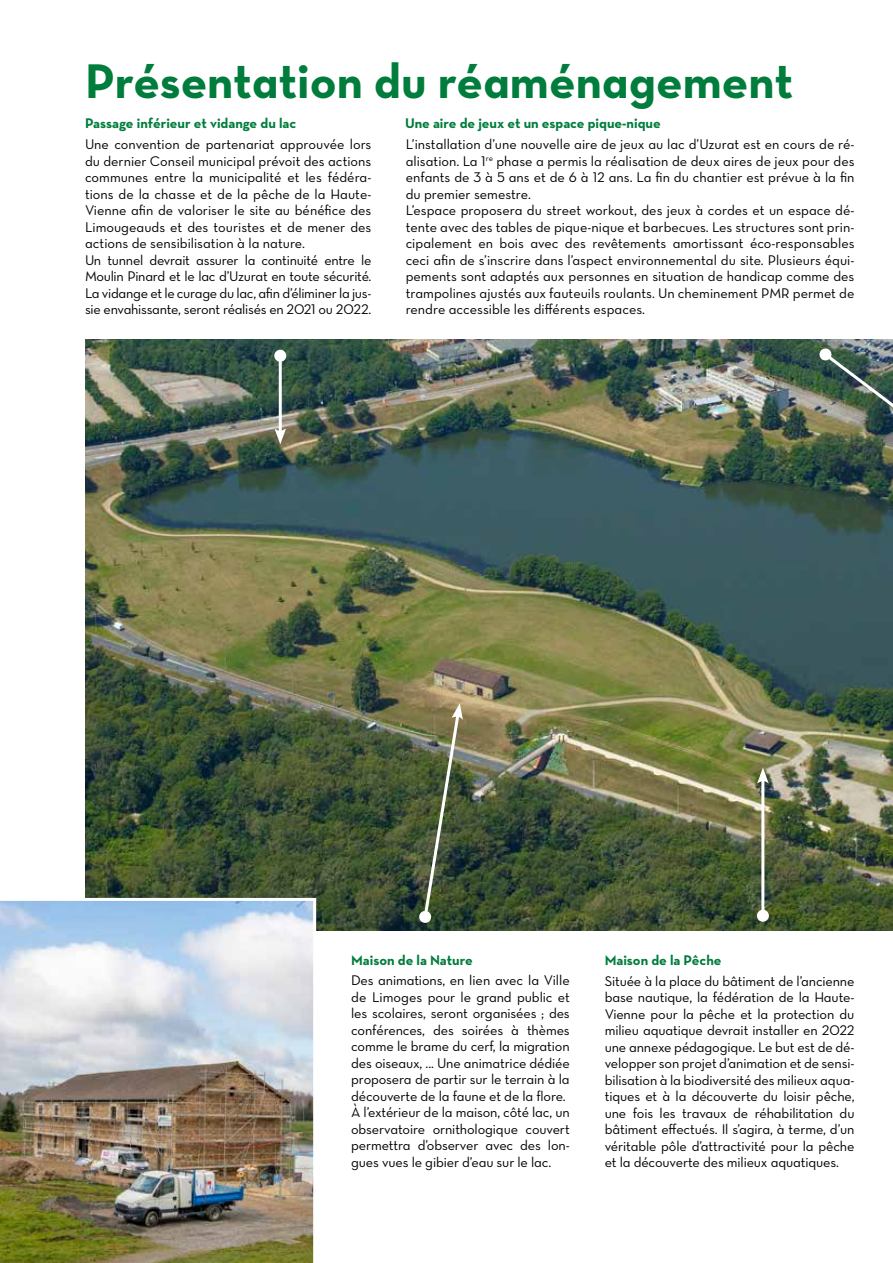
<style>
.page{position:relative;width:893px;height:1263px;background:#fff}
.page>*{position:absolute;margin:0;border:0;box-sizing:border-box;transform-origin:0 0}
.t1{font:49.5px "Neutra Text Bold Alt";color:#007d3c}
.t2{font:14.25px/16.5px "Neutra Text Book Alt";letter-spacing:-.005em;color:#000}
.t3{font:700 14.25px "Neutra Text";color:#007d3c}
</style>
<div class="page">
<img style="left:85px;top:339px;width:808px;height:591px">
<img style="left:0;top:898px;width:316px;height:365px">
<img style="left:419px;top:703px;width:44px;height:220px">
<hr style="left:761px;top:778px;width:3px;height:138px;background:#fff">
<div style="left:757px;top:910px;width:12px;height:12px;background:#fff;border-radius:50%"></div>
<svg style="left:757px;top:767px;width:12px;height:17px"></svg>
<img style="left:819px;top:348px;width:74px;height:230px">
<hr style="left:279px;top:356px;width:3px;height:78px;background:#fff">
<div style="left:274px;top:350px;width:12px;height:12px;background:#fff;border-radius:50%"></div>
<svg style="left:274px;top:428px;width:12px;height:16px"></svg>
<h1 class="t1" style="left:85px;top:51px;width:710px">Présentation du réaménagement</h1>
<p class="t3" style="left:85px;top:115px;width:213px">Passage inférieur et vidange du lac</p>
<p class="t2" style="left:85px;top:136px;width:288px">Une convention de partenariat approuvée lors du dernier Conseil municipal prévoit des actions communes entre la municipalité et les fédéra&shy;tions de la chasse et de la pêche de la Haute-Vienne afin de valoriser le site au bénéfice des Limougeauds et des touristes et de mener des actions de sensibilisation à la nature.<br>Un tunnel devrait assurer la continuité entre le Moulin Pinard et le lac d’Uzurat en toute sécurité.<br>La vidange et le curage du lac, afin d’éliminer la jus&shy;sie envahissante, seront réalisés en 2021 ou 2022.</p>
<p class="t2" style="left:406px;top:136px;width:450px">L’installation d’une nouvelle aire de jeux au lac d’Uzurat est en cours de ré&shy;alisation. La 1<sup>re</sup> phase a permis la réalisation de deux aires de jeux pour des enfants de 3 à 5 ans et de 6 à 12 ans. La fin du chantier est prévue à la fin du premier semestre.<br>L’espace proposera du street workout, des jeux à cordes et un espace dé&shy;tente avec des tables de pique-nique et barbecues. Les structures sont prin&shy;cipalement en bois avec des revêtements amortissant éco-responsables ceci afin de s’inscrire dans l’aspect environnemental du site. Plusieurs équi&shy;pements sont adaptés aux personnes en situation de handicap comme des trampolines ajustés aux fauteuils roulants. Un cheminement PMR permet de rendre accessible les différents espaces.</p>
<p class="t3" style="left:405px;top:115px;width:257px">Une aire de jeux et un espace pique-nique</p>
<p class="t3" style="left:351px;top:951px;width:123px">Maison de la Nature</p>
<p class="t2" style="left:351px;top:972px;width:220px">Des animations, en lien avec la Ville de Limoges pour le grand public et les scolaires, seront organisées ; des conférences, des soirées à thèmes comme le brame du cerf, la migration des oiseaux, ... Une animatrice dédiée proposera de partir sur le terrain à la découverte de la faune et de la flore.<br>À l’extérieur de la maison, côté lac, un observatoire ornithologique couvert permettra d’observer avec des lon&shy;gues vues le gibier d’eau sur le lac.</p>
<p class="t3" style="left:605px;top:951px;width:118px">Maison de la Pêche</p>
<p class="t2" style="left:605px;top:972px;width:251px;text-align:justify">Située à la place du bâtiment de l’ancienne base nautique, la fédération de la Haute-Vienne pour la pêche et la protection du milieu aquatique devrait installer en 2022 une annexe pédagogique. Le but est de dé&shy;velopper son projet d’animation et de sensi&shy;bilisation à la biodiversité des milieux aqua&shy;tiques et à la découverte du loisir pêche, une fois les travaux de réhabilitation du bâtiment effectués. Il s’agira, à terme, d’un véritable pôle d’attractivité pour la pêche et la découverte des milieux aquatiques.</p>
</div>
